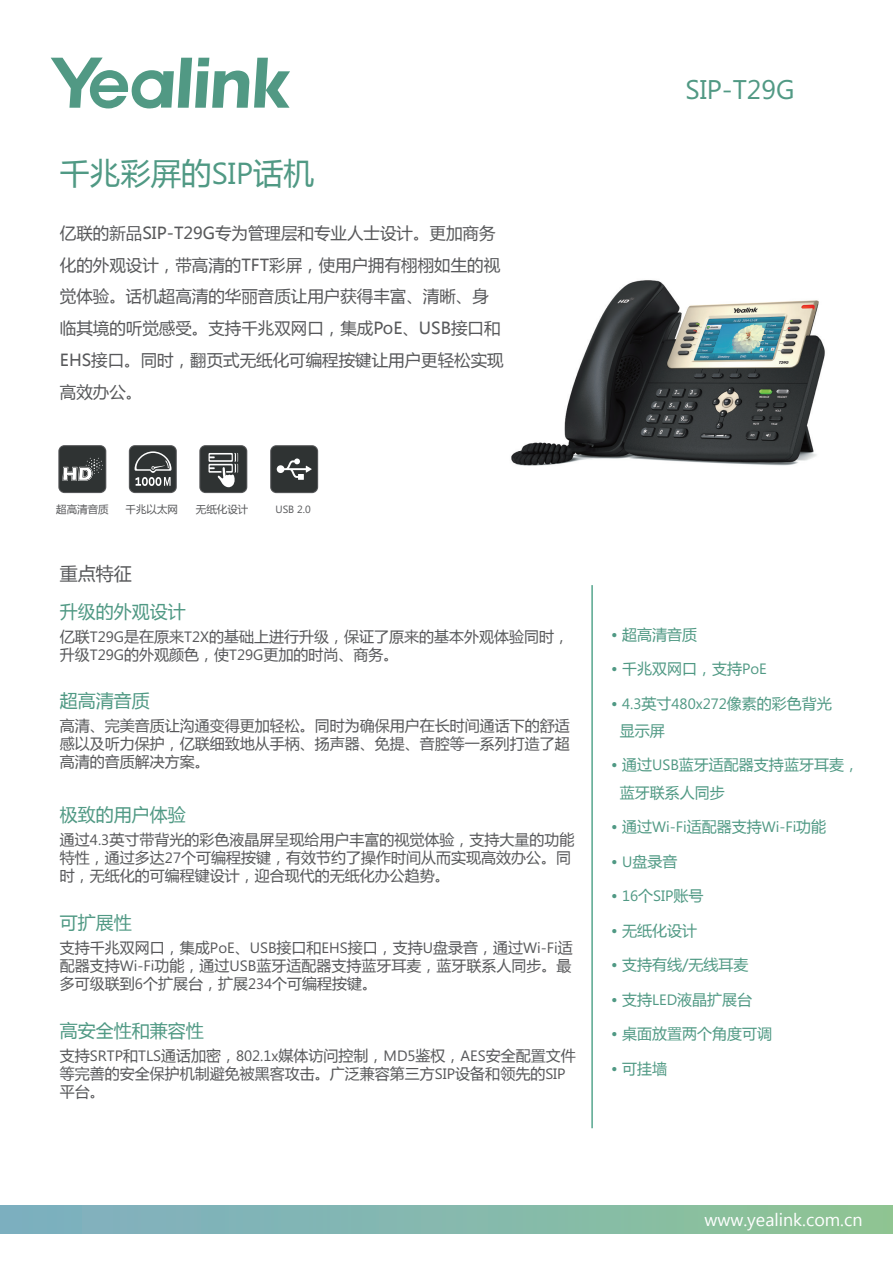
<style>
.page{position:relative;width:893px;height:1263px;background:#fff}
.page>*{position:absolute;margin:0;border:0;box-sizing:border-box;transform-origin:0 0}
.t1{font:30.45px "Microsoft Ya Hei";color:#509984}
.t2{font:27px "Microsoft Phags Pa";color:#519984}
.t3{font:18px "Microsoft Ya Hei";color:#509984}
.t4{font:18px "Lao UI";color:#fff}
.t5{font:18px "Microsoft Ya Hei";color:#57585a}
.t6{font:16.5px/31.8px "Microsoft Ya Hei";color:#57585a}
.t7{font:15px/18px "Microsoft Ya Hei";color:#57585a}
.t8{font:15px/27px "Microsoft Ya Hei";color:#509984}
.t9{font:15px "Microsoft Phags Pa";color:#509984}
.t10{font:10.5px "Microsoft Ya Hei";color:#57585a}
.t11{font:10.5px "Microsoft Phags Pa";color:#57585a}
.s1{font-family:"Microsoft Phags Pa"}
.s2{font-family:"Microsoft Ya Hei"}
</style>
<div class="page">
<img style="left:511px;top:280px;width:314px;height:186px">
<hr style="left:592px;top:585px;width:1px;height:543px;background:#007955">
<svg style="left:51px;top:58px;width:239px;height:50px"></svg>
<div style="left:58px;top:445px;width:48px;height:48px;border:2px solid #57585a;border-radius:5px"></div>
<div style="left:59px;top:446px;width:46px;height:46px;background:#2f3333;border-radius:5px"></div>
<svg style="left:62px;top:458px;width:41px;height:23px"></svg>
<div style="left:129px;top:445px;width:48px;height:48px;border:2px solid #57585a;border-radius:5px"></div>
<div style="left:130px;top:446px;width:46px;height:46px;background:#2f3333;border-radius:5px"></div>
<svg style="left:135px;top:451px;width:37px;height:35px"></svg>
<div style="left:199px;top:445px;width:48px;height:48px;border:2px solid #57585a;border-radius:5px"></div>
<div style="left:200px;top:446px;width:46px;height:46px;background:#2f3333;border-radius:5px"></div>
<svg style="left:209px;top:453px;width:29px;height:35px"></svg>
<div style="left:1px;top:1206px;width:892px;height:28px;background:linear-gradient(to right,#7daec3,#8ec495)"></div>
<div style="left:270px;top:445px;width:48px;height:48px;border:2px solid #57585a;border-radius:5px"></div>
<div style="left:271px;top:446px;width:46px;height:46px;background:#2f3333;border-radius:5px"></div>
<svg style="left:277px;top:458px;width:35px;height:22px"></svg>
<h1 class="t1" style="left:60px;top:152px;width:256px">千兆彩屏的<span class="s1">SIP</span>话机</h1>
<p class="t6" style="left:60px;top:216px;width:445px">亿联的新品SIP-T29G专为管理层和专业人士设计。更加商务化的外观设计，带高清的TFT彩屏，使用户拥有栩栩如生的视觉体验。话机超高清的华丽音质让用户获得丰富、清晰、身临其境的听觉感受。支持千兆双网口，集成PoE、USB接口和<br>EHS接口。同时，翻页式无纸化可编程按键让用户更轻松实现高效办公。</p>
<h2 class="t2" style="left:685px;top:71px;width:111px">SIP-T29G</h2>
<p class="t10" style="left:56px;top:502px;width:54px">超高清音质</p>
<p class="t10" style="left:126px;top:502px;width:54px">千兆以太网</p>
<p class="t10" style="left:196px;top:502px;width:54px">无纸化设计</p>
<p class="t11" style="left:276px;top:502px;width:37px">USB 2.0</p>
<p class="t5" style="left:60px;top:561px;width:73px">重点特征</p>
<p class="t3" style="left:60px;top:599px;width:127px">升级的外观设计</p>
<p class="t7" style="left:60px;top:627px;width:511px">亿联<span class="s1">T29G</span>是在原来<span class="s1">T2X</span>的基础上进行升级，保证了原来的基本外观体验同时，升级<span class="s1">T29G</span>的外观颜色，使<span class="s1">T29G</span>更加的时尚、商务。</p>
<p class="t3" style="left:60px;top:689px;width:91px">超高清音质</p>
<p class="t7" style="left:60px;top:716px;width:512px;text-align:justify">高清、完美音质让沟通变得更加轻松。同时为确保用户在长时间通话下的舒适感以及听力保护，亿联细致地从手柄、扬声器、免提、音腔等一系列打造了超高清的音质解决方案。</p>
<p class="t3" style="left:60px;top:802px;width:127px">极致的用户体验</p>
<p class="t7" style="left:60px;top:830px;width:516px">通过<span class="s1">4.3</span>英寸带背光的彩色液晶屏呈现给用户丰富的视觉体验，支持大量的功能特性，通过多达<span class="s1">27</span>个可编程按键，有效节约了操作时间从而实现高效办公。同时，无纸化的可编程键设计，迎合现代的无纸化办公趋势。</p>
<p class="t3" style="left:60px;top:910px;width:73px">可扩展性</p>
<p class="t7" style="left:60px;top:938px;width:514px;text-align:justify">支持千兆双网口，集成<span class="s1">PoE</span>、<span class="s1">USB</span>接口和<span class="s1">EHS</span>接口，支持<span class="s1">U</span>盘录音，通过<span class="s1">Wi-Fi</span>适配器支持<span class="s1">Wi-Fi</span>功能，通过<span class="s1">USB</span>蓝牙适配器支持蓝牙耳麦，蓝牙联系人同步。最多可级联到<span class="s1">6</span>个扩展台，扩展<span class="s1">234</span>个可编程按键。</p>
<p class="t3" style="left:60px;top:1018px;width:145px">高安全性和兼容性</p>
<p class="t7" style="left:60px;top:1046px;width:517px">支持<span class="s1">SRTP</span>和<span class="s1">TLS</span>通话加密，<span class="s1">802.1x</span>媒体访问控制，<span class="s1">MD5</span>鉴权，<span class="s1">AES</span>安全配置文件等完善的安全保护机制避免被黑客攻击。广泛兼容第三方<span class="s1">SIP</span>设备和领先的<span class="s1">SIP</span>平台。</p>
<p class="t8" style="left:611px;top:621px;width:88px">• 超高清音质</p>
<p class="t8" style="left:611px;top:655px;width:157px">• 千兆双网口，支持<span class="s1">PoE</span></p>
<p class="t8" style="left:620px;top:690px;width:213px;text-indent:-9px">• <span class="s1">4.3</span>英寸<span class="s1">480x272</span>像素的彩色背光显示屏</p>
<p class="t8" style="left:620px;top:751px;width:241px;text-indent:-9px">• 通过<span class="s1">USB</span>蓝牙适配器支持蓝牙耳麦，蓝牙联系人同步</p>
<p class="t8" style="left:611px;top:813px;width:217px">• 通过<span class="s1">Wi-Fi</span>适配器支持<span class="s1">Wi-Fi</span>功能</p>
<p class="t8" style="left:611px;top:847px;width:68px">• <span class="s1">U</span>盘录音</p>
<p class="t9" style="left:611px;top:885px;width:94px"><span class="s2">•</span> 16<span class="s2">个</span>SIP<span class="s2">账号</span></p>
<p class="t8" style="left:611px;top:916px;width:88px">• 无纸化设计</p>
<p class="t8" style="left:611px;top:951px;width:139px">• 支持有线/无线耳麦</p>
<p class="t8" style="left:611px;top:985px;width:143px">• 支持<span class="s1">LED</span>液晶扩展台</p>
<p class="t8" style="left:611px;top:1020px;width:163px">• 桌面放置两个角度可调</p>
<p class="t8" style="left:611px;top:1054px;width:58px">• 可挂墙</p>
<p class="t4" style="left:704px;top:1207px;width:160px">www.yealink.com.cn</p>
</div>
